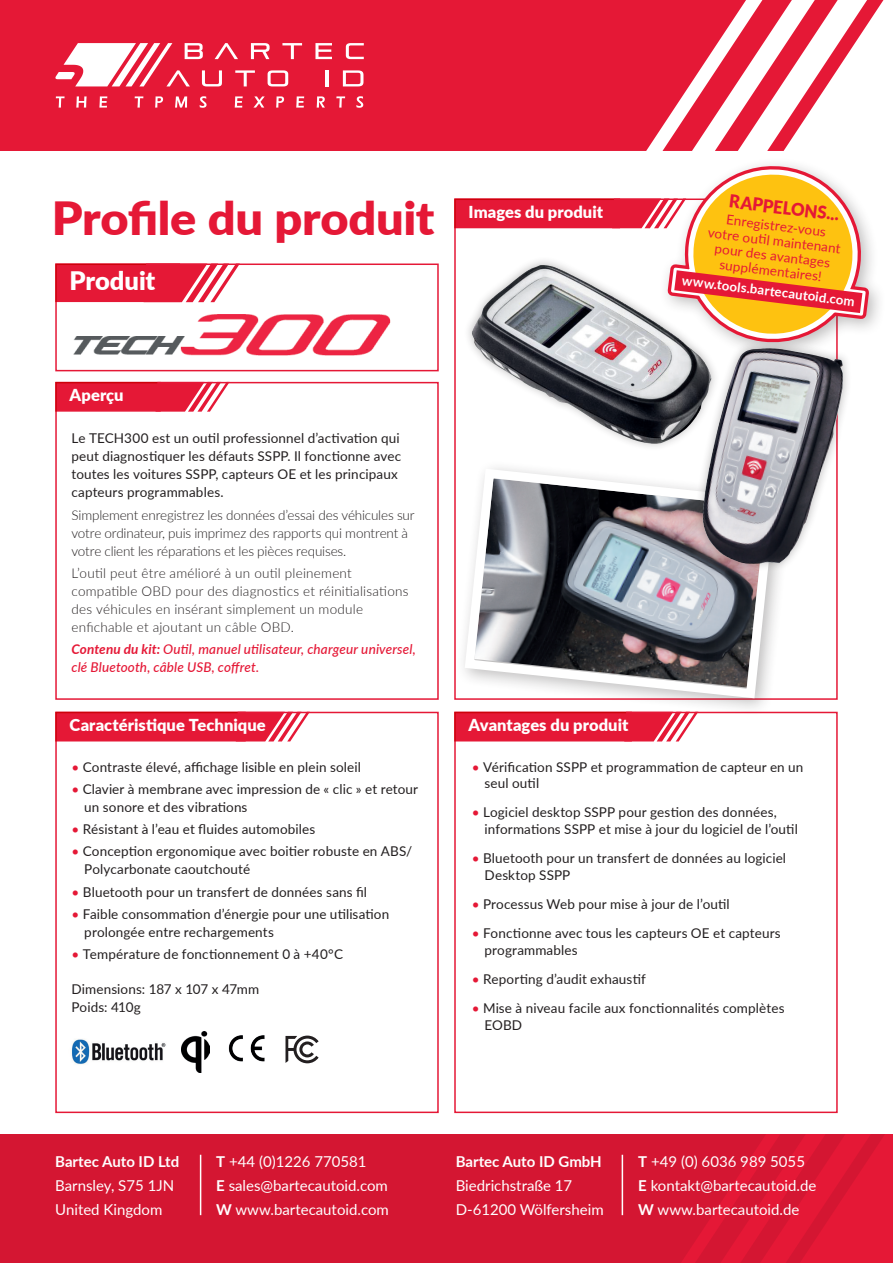
<style>
.page{position:relative;width:893px;height:1263px;background:#fff}
.page>*{position:absolute;margin:0;border:0;box-sizing:border-box;transform-origin:0 0}
.t1{font:900 45.75px "Lato";letter-spacing:-.005em;color:#e51836;scale:1.06 1}
.t2{font:900 25.5px "Lato";letter-spacing:-.005em;color:#fff}
.t3{font:900 17.85px "Lato";color:#e51836;scale:.93 1}
.t4{font:900 16.5px "Lato";letter-spacing:.005em;color:#fff}
.t5{font:15px/24px "Lato";color:#fff}
.t6{font:700 15px "Lato";color:#fff}
.t7{font:13.5px/18px "Lato";letter-spacing:.01em;color:#231f20}
.t8{font:300 13.5px/18px "Lato";letter-spacing:.01em;color:#231f20}
.t9{font:300 13.5px/18px "Lato";letter-spacing:-.01em;color:#231f20}
.t10{font:italic 500 13.5px/18px "Lato";letter-spacing:.01em;color:#e51836}
.t11{font:13.5px/15px "Lato";color:#e51836;text-align:center}
.t12{font:700 13.2px "Lato";color:#fff}
.s1{font-weight:700}
.s2{color:#e51836}
</style>
<div class="page">
<div style="left:55px;top:382px;width:384px;height:318px;border:2px solid #e51836"></div>
<div style="left:55px;top:382px;width:106px;height:30px;background:#e51836;border:2px solid #e51836"></div>
<svg style="left:156px;top:382px;width:74px;height:30px"></svg>
<div style="left:55px;top:263px;width:384px;height:108px;border:2px solid #e51836"></div>
<div style="left:55px;top:712px;width:384px;height:401px;border:2px solid #e51836"></div>
<div style="left:454px;top:712px;width:384px;height:401px;border:2px solid #e51836"></div>
<div style="left:55px;top:263px;width:125px;height:39px;background:#e51836;border:2px solid #e51836"></div>
<div style="left:454px;top:198px;width:166px;height:30px;background:#e51836;border:2px solid #e51836"></div>
<div style="left:55px;top:712px;width:191px;height:29px;background:#e51836;border:2px solid #e51836"></div>
<div style="left:454px;top:712px;width:178px;height:29px;background:#e51836"></div>
<svg style="left:144px;top:263px;width:96px;height:39px"></svg>
<svg style="left:624px;top:716px;width:72px;height:25px"></svg>
<svg style="left:236px;top:712px;width:74px;height:29px"></svg>
<div style="left:0;top:1134px;width:686px;height:129px;background:#d41632"></div>
<svg style="left:686px;top:1134px;width:199px;height:129px;background:#dc1734"></svg>
<hr style="left:200px;top:1155px;width:1px;height:60px;background:#fff">
<hr style="left:622px;top:1155px;width:1px;height:60px;background:#fff">
<div style="left:0;top:0;width:610px;height:151px;background:#e51836"></div>
<svg style="left:315px;top:43px;width:17px;height:16px"></svg>
<svg style="left:346px;top:43px;width:18px;height:16px"></svg>
<svg style="left:55px;top:43px;width:247px;height:43px"></svg>
<hr style="left:325px;top:70px;width:3px;height:16px;background:#fff">
<svg style="left:343px;top:70px;width:20px;height:16px"></svg>
<svg style="left:56px;top:96px;width:9px;height:12px"></svg>
<svg style="left:76px;top:96px;width:11px;height:12px"></svg>
<svg style="left:99px;top:96px;width:8px;height:12px"></svg>
<svg style="left:135px;top:96px;width:8px;height:12px"></svg>
<svg style="left:155px;top:96px;width:8px;height:12px"></svg>
<svg style="left:175px;top:96px;width:12px;height:12px"></svg>
<svg style="left:200px;top:96px;width:7px;height:12px"></svg>
<svg style="left:235px;top:96px;width:8px;height:12px"></svg>
<svg style="left:253px;top:96px;width:12px;height:12px"></svg>
<svg style="left:276px;top:96px;width:8px;height:12px"></svg>
<svg style="left:296px;top:96px;width:8px;height:12px"></svg>
<svg style="left:317px;top:96px;width:8px;height:12px"></svg>
<svg style="left:336px;top:96px;width:9px;height:12px"></svg>
<svg style="left:356px;top:96px;width:7px;height:12px"></svg>
<img style="left:73px;top:314px;width:318px;height:42px">
<img style="left:71px;top:1039px;width:95px;height:26px">
<div style="left:456px;top:460px;width:337px;height:256px;background:#231f20;opacity:.3"></div>
<svg style="left:460px;top:464px;width:320px;height:239px"></svg>
<img style="left:471px;top:267px;width:223px;height:177px">
<div style="left:694px;top:339px;width:158px;height:234px;background:#231f20;opacity:.3"></div>
<img style="left:703px;top:361px;width:140px;height:203px">
<img style="left:228px;top:1035px;width:37px;height:27px">
<img style="left:182px;top:1032px;width:27px;height:40px">
<svg style="left:285px;top:1035px;width:34px;height:28px"></svg>
<div style="left:658px;top:156px;width:229px;height:205px;background:#231f20;opacity:.3"></div>
<svg style="left:525px;top:0;width:358px;height:351px"></svg>
<p class="t1" style="left:52px;top:184px;width:363px">Profile du produit</p>
<p class="t4" style="left:468px;top:199px;width:136px">Images du produit</p>
<p class="t2" style="left:70px;top:262px;width:87px">Produit</p>
<p class="t4" style="left:70px;top:383px;width:56px">Aperçu</p>
<p class="t7" style="left:72px;top:429px;width:331px">Le TECH300 est un outil professionnel d’activation qui peut diagnostiquer les défauts SSPP. Il fonctionne avec toutes les voitures SSPP, capteurs OE et les principaux capteurs programmables.</p>
<p class="t9" style="left:72px;top:505px;width:344px">Simplement enregistrez les données d’essai des véhicules sur votre ordinateur, puis imprimez des rapports qui montrent à votre client les réparations et les pièces requises.</p>
<p class="t8" style="left:72px;top:563px;width:339px">L’outil peut être amélioré à un outil pleinement compatible OBD pour des diagnostics et réinitialisations des véhicules en insérant simplement un module enfichable et ajoutant un câble OBD.</p>
<p class="t10" style="left:72px;top:640px;width:346px"><span class="s1">Contenu du kit:</span> Outil, manuel utilisateur, chargeur universel, clé Bluetooth, câble USB, coffret.</p>
<p class="t4" style="left:70px;top:712px;width:198px">Caractéristique Technique</p>
<p class="t4" style="left:468px;top:712px;width:161px">Avantages du produit</p>
<p class="t3" style="left:731px;top:188px;width:121px;rotate:7deg">RAPPELONS...</p>
<p class="t11" style="left:711px;top:210px;width:135px;rotate:7deg">Enregistrez-vous votre outi l maintenant pour des avantages supplémentaires!</p>
<p class="t12" style="left:683px;top:271px;width:176px;rotate:7deg">www.tools.bartecautoid.com</p>
<p class="t7" style="left:72px;top:757px;width:291px"><span class="s2">•</span> Contraste élevé, affichage lisible en plein soleil</p>
<p class="t7" style="left:84px;top:779px;width:335px;text-indent:-13px"><span class="s2">•</span> Clavier à membrane avec impression de « clic » et retour un sonore et des vibrations</p>
<p class="t7" style="left:72px;top:820px;width:245px"><span class="s2">•</span> Résistant à l’eau et fluides automobiles</p>
<p class="t7" style="left:84px;top:842px;width:330px;text-indent:-13px"><span class="s2">•</span> Conception ergonomique avec boitier robuste en ABS/<br>Polycarbonate caoutchouté</p>
<p class="t7" style="left:72px;top:882px;width:297px"><span class="s2">•</span> Bluetooth pour un transfert de données sans fil</p>
<p class="t7" style="left:84px;top:904px;width:307px;text-indent:-13px"><span class="s2">•</span> Faible consommation d’énergie pour une utilisation prolongée entre rechargements</p>
<p class="t7" style="left:72px;top:945px;width:273px"><span class="s2">•</span> Température de fonctionnement 0 à +40°C</p>
<p class="t7" style="left:72px;top:980px;width:189px">Dimensions: 187 x 107 x 47mm</p>
<p class="t7" style="left:72px;top:997px;width:71px">Poids: 410g</p>
<p class="t7" style="left:484px;top:758px;width:320px;line-height:16.5px;text-indent:-13px"><span class="s2">•</span> Vérification SSPP et programmation de capteur en un seul outil</p>
<p class="t7" style="left:484px;top:804px;width:315px;line-height:16.5px;text-indent:-13px"><span class="s2">•</span> Logiciel desktop SSPP pour gestion des données, informations SSPP et mise à jour du logiciel de l’outil</p>
<p class="t7" style="left:484px;top:849px;width:303px;line-height:16.5px;text-indent:-13px"><span class="s2">•</span> Bluetooth pour un transfert de données au logiciel<br>Desktop SSPP</p>
<p class="t7" style="left:472px;top:894px;width:259px"><span class="s2">•</span> Processus Web pour mise à jour de l’outil</p>
<p class="t7" style="left:484px;top:924px;width:298px;line-height:16.5px;text-indent:-13px"><span class="s2">•</span> Fonctionne avec tous les capteurs OE et capteurs programmables</p>
<p class="t7" style="left:472px;top:969px;width:176px"><span class="s2">•</span> Reporting d’audit exhaustif</p>
<p class="t7" style="left:484px;top:999px;width:301px;line-height:16.5px;text-indent:-13px"><span class="s2">•</span> Mise à niveau facile aux fonctionnalités complètes<br>EOBD</p>
<p class="t6" style="left:55px;top:1150px;width:126px">Bartec Auto ID Ltd</p>
<p class="t5" style="left:55px;top:1173px;width:120px">Barnsley, S75 1JN</p>
<p class="t5" style="left:55px;top:1197px;width:109px">United Kingdom</p>
<p class="t5" style="left:216px;top:1148px;width:152px"><span class="s1">T</span> +44 (0)1226 770581</p>
<p class="t5" style="left:216px;top:1172px;width:174px"><span class="s1">E</span> sales@bartecautoid.com<br><span class="s1">W</span> www.bartecautoid.com</p>
<p class="t6" style="left:456px;top:1150px;width:148px">Bartec Auto ID GmbH</p>
<p class="t5" style="left:456px;top:1173px;width:149px">Biedrichstraße 17<br>D-61200 Wölfersheim</p>
<p class="t5" style="left:638px;top:1148px;width:168px"><span class="s1">T</span> +49 (0) 6036 989 5055</p>
<p class="t5" style="left:638px;top:1172px;width:180px"><span class="s1">E</span> kontakt@bartecautoid.de</p>
<p class="t5" style="left:638px;top:1196px;width:163px"><span class="s1">W</span> www.bartecautoid.de</p>
</div>
